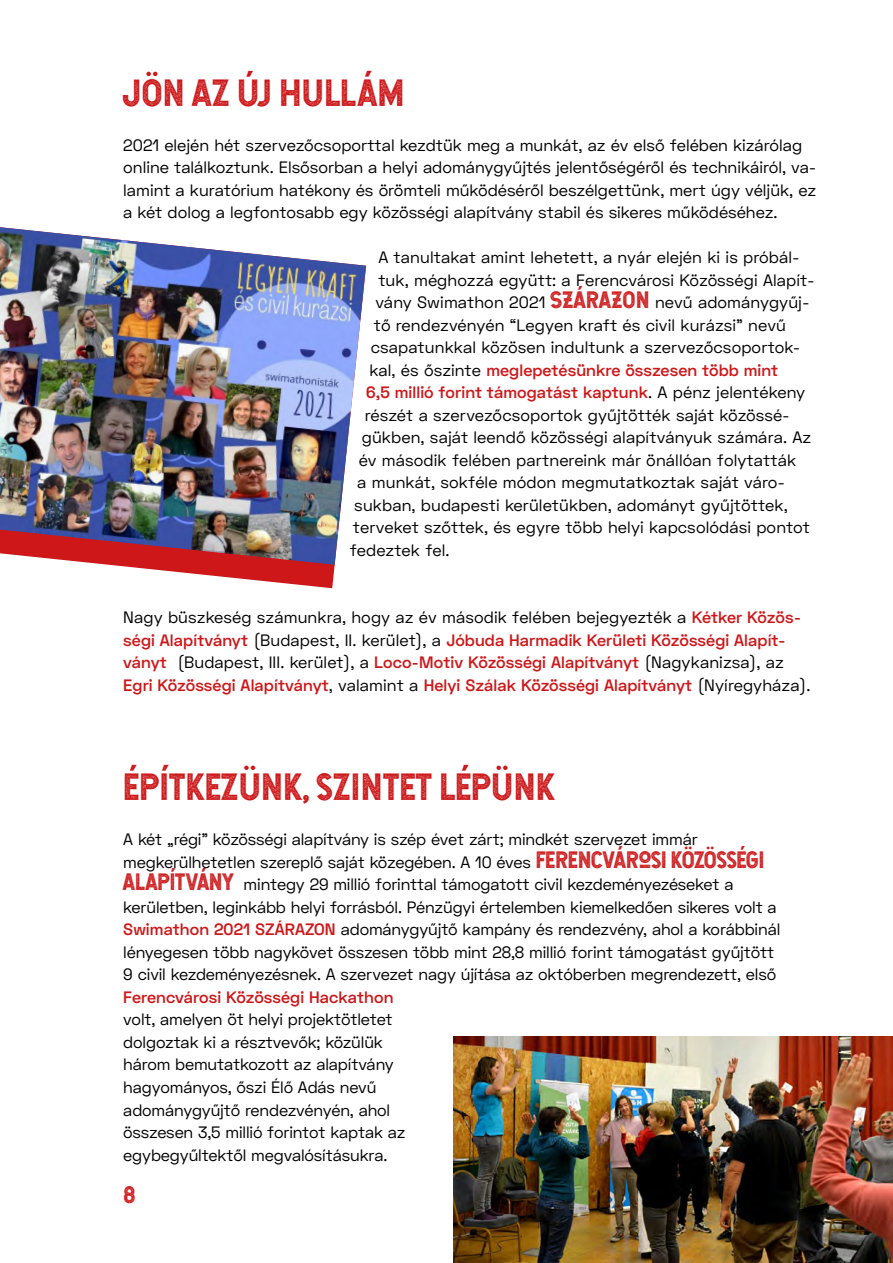
<style>
.page{position:relative;width:893px;height:1263px;background:#fff}
.page>*{position:absolute;margin:0;border:0;box-sizing:border-box;transform-origin:0 0}
.t1{font:36px "Hansief Rough";letter-spacing:.01em;color:#cd1719}
.t2{font:22.5px "Hansief Rough";color:#cd1719}
.t3{font:16.5px/22.5px "Space Grotesk";letter-spacing:-.01em;color:#000}
.t4{font:600 16.5px/22.5px "Space Grotesk";letter-spacing:.005em;color:#cd1719}
.s1{font-family:"Hansief Rough";font-size:22.5px;color:#cd1719}
.s2{font-weight:400;color:#000}
.s3{font-weight:600;color:#cd1719}
</style>
<div class="page">
<svg style="left:111px;top:565px;width:224px;height:23px"></svg>
<img style="left:0;top:227px;width:366px;height:338px">
<img style="left:453px;top:1036px;width:440px;height:226px">
<h1 class="t1" style="left:123px;top:70px;width:283px">JÖN AZ ÚJ HULLÁM</h1>
<p class="t3" style="left:123px;top:134px;width:695px">2021 elején hét szervezőcsoporttal kezdtük meg a munkát, az év első felében kizárólag online találkoztunk. Elsősorban a helyi adománygyűjtés jelentőségéről és technikáiról, va&shy;lamint a kuratórium hatékony és örömteli működéséről beszélgettünk, mert úgy véljük, ez a két dolog a legfontosabb egy közösségi alapítvány stabil és sikeres működéséhez.</p>
<p class="t3" style="left:378px;top:246px;width:423px">A tanultakat amint lehetett, a nyár elején ki is próbál-</p>
<p class="t3" style="left:378px;top:269px;width:438px">tuk, méghozzá együtt: a Ferencvárosi Közösségi Alapít-</p>
<p class="t3" style="left:375px;top:291px;width:436px">vány Swimathon 2021 <span class="s1">SZÁRAZON</span> nevű adománygyűj-</p>
<p class="t3" style="left:374px;top:314px;width:414px">tő rendezvényén “Legyen kraft és civil kurázsi” nevű</p>
<p class="t3" style="left:371px;top:336px;width:431px">csapatunkkal közösen indultunk a szervezőcsoportok-</p>
<p class="t4" style="left:369px;top:359px;width:410px"><span class="s2">kal, és őszinte</span> meglepetésünkre összesen több mint</p>
<p class="t4" style="left:366px;top:382px;width:440px">6,5 millió forint támogatást kaptunk<span class="s2">. A pénz jelentékeny</span></p>
<p class="t3" style="left:365px;top:404px;width:427px">részét a szervezőcsoportok gyűjtötték saját közössé-</p>
<p class="t3" style="left:362px;top:426px;width:451px">gükben, saját leendő közösségi alapítványuk számára. Az</p>
<p class="t3" style="left:359px;top:449px;width:439px">év második felében partnereink már önállóan folytatták</p>
<p class="t3" style="left:357px;top:471px;width:429px">a munkát, sokféle módon megmutatkoztak saját váro-</p>
<p class="t3" style="left:354px;top:494px;width:435px">sukban, budapesti kerületükben, adományt gyűjtöttek,</p>
<p class="t3" style="left:353px;top:516px;width:459px">terveket szőttek, és egyre több helyi kapcsolódási pontot</p>
<p class="t3" style="left:350px;top:539px;width:101px">fedeztek fel.</p>
<p class="t4" style="left:123px;top:607px;width:689px"><span class="s2">Nagy büszkeség számunkra, hogy az év második felében bejegyezték a</span> Kétker Közös&shy;ségi Alapítványt <span class="s2">(Budapest, II. kerület), a</span> Jóbuda Harmadik Kerületi Közösségi Alapít&shy;ványt <span class="s2">(Budapest, III. kerület), a</span> Loco-Motiv Közösségi Alapítványt <span class="s2">(Nagykanizsa), az </span>Egri Közösségi Alapítványt<span class="s2">, valamint a</span> Helyi Szálak Közösségi Alapítványt <span class="s2">(Nyíregyháza).</span></p>
<h1 class="t1" style="left:123px;top:764px;width:433px">ÉPÍTKEZÜNK, SZINTET LÉPÜNK</h1>
<p class="t3" style="left:123px;top:828px;width:658px">A két „régi” közösségi alapítvány is szép évet zárt; mindkét szervezet immár megkerülhetetlen szereplő saját közegében. A 10 éves <span class="s1">FERENCVÁROSI KÖZÖSSÉGI ALAPÍTVÁNY</span> mintegy 29 millió forinttal támogatott civil kezdeményezéseket a kerületben, leginkább helyi forrásból. Pénzügyi értelemben kiemelkedően sikeres volt a <span class="s3">Swimathon 2021 SZÁRAZON</span> adománygyűjtő kampány és rendezvény, ahol a korábbinál lényegesen több nagykövet összesen több mint 28,8 millió forint támogatást gyűjtött 9 civil kezdeményezésnek. A szervezet nagy újítása az októberben megrendezett, első</p>
<p class="t4" style="left:123px;top:986px;width:272px">Ferencvárosi Közösségi Hackathon</p>
<p class="t3" style="left:123px;top:1008px;width:284px">volt, amelyen öt helyi projektötletet dolgoztak ki a résztvevők; közülük három bemutatkozott az alapítvány hagyományos, őszi Élő Adás nevű adománygyűjtő rendezvényén, ahol összesen 3,5 millió forintot kaptak az egybegyűltektől megvalósításukra.</p>
<h2 class="t2" style="left:123px;top:1180px;width:13px">8</h2>
</div>
